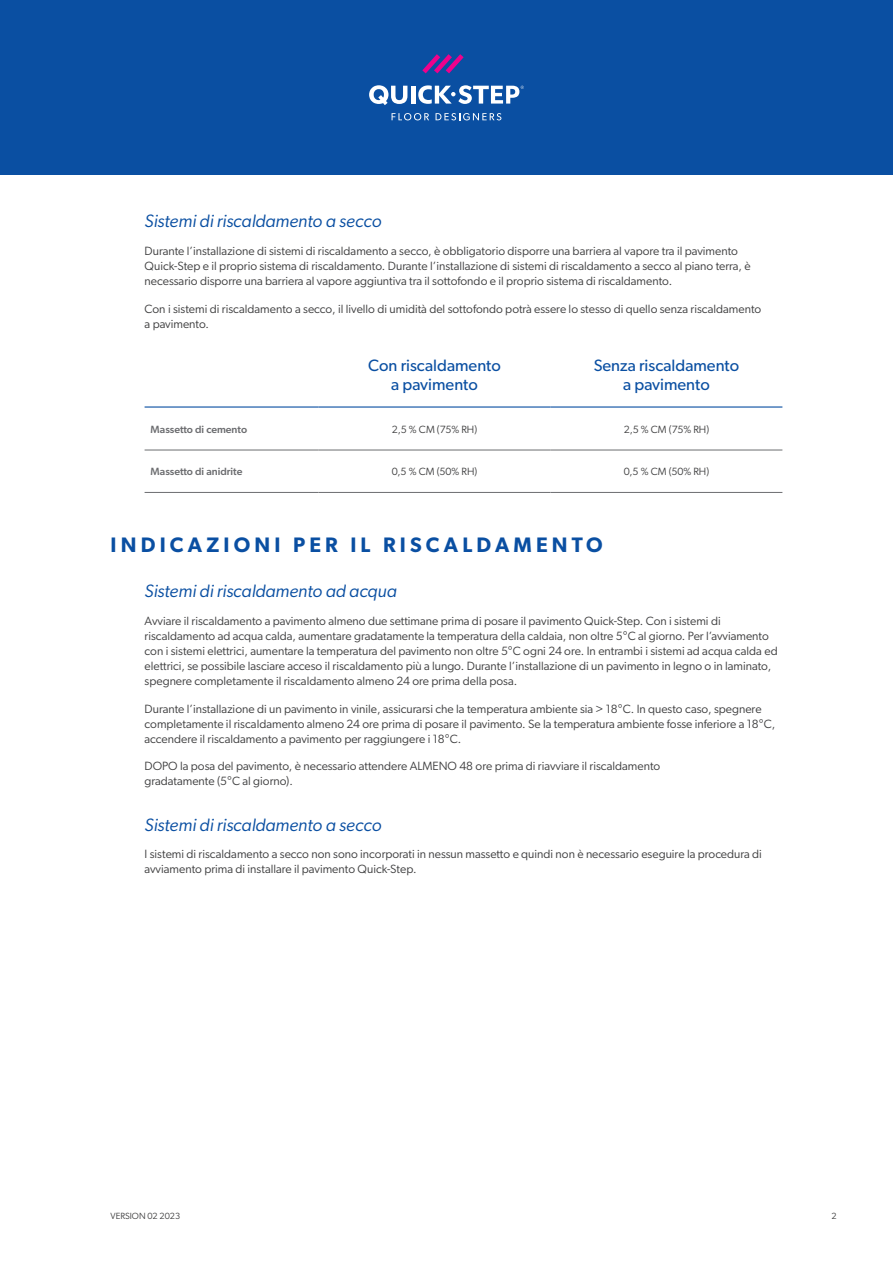
<style>
.page{position:relative;width:893px;height:1263px;background:#fff}
.page>*{position:absolute;margin:0;border:0;box-sizing:border-box;transform-origin:0 0}
.T1_-_Title{font:600 21px "Gibson";letter-spacing:.2em;color:#0a4fa2}
.T2_-_Title{font:italic 18px "Gibson";color:#0a4fa2}
.Table_-_Header_-_Big{font:16.5px/19.5px "Gibson";color:#0a4fa2;text-align:center}
.Body{font:12px/15px "Gibson";color:#3e3e3f}
.Table_-_Body{font:10.5px "Gibson";color:#3e3e3f}
.Table_-_Body_-_Left{font:500 10.5px "Gibson";color:#6c6d70}
.t1{font:9px "Gibson";color:#3e3e3f}
</style>
<div class="page">
<div style="left:0;top:0;width:893px;height:174px;background:#0a4fa2"></div>
<svg style="left:392px;top:113px;width:37px;height:7px"></svg>
<svg style="left:436px;top:113px;width:65px;height:7px"></svg>
<svg style="left:422px;top:54px;width:42px;height:19px"></svg>
<svg style="left:369px;top:85px;width:38px;height:20px"></svg>
<hr style="left:411px;top:86px;width:4px;height:18px;background:#fff">
<svg style="left:418px;top:85px;width:106px;height:19px"></svg>
<hr style="left:145px;top:406px;width:174px;height:2px;background:#0a4fa2">
<hr style="left:319px;top:406px;width:231px;height:2px;background:#0a4fa2">
<hr style="left:550px;top:406px;width:232px;height:2px;background:#0a4fa2">
<hr style="left:145px;top:450px;width:174px;height:1px;background:#6c6d70">
<hr style="left:319px;top:450px;width:231px;height:1px;background:#6c6d70">
<hr style="left:550px;top:450px;width:232px;height:1px;background:#6c6d70">
<hr style="left:145px;top:492px;width:174px;height:1px;background:#6c6d70">
<hr style="left:319px;top:492px;width:231px;height:1px;background:#6c6d70">
<hr style="left:550px;top:492px;width:232px;height:1px;background:#6c6d70">
<p class="T2_-_Title" style="left:145px;top:210px;width:238px">Sistemi di riscaldamento a secco</p>
<p class="Body" style="left:145px;top:243px;width:608px">Durante l’installazione di sistemi di riscaldamento a secco, è obbligatorio disporre una barriera al vapore tra il pavimento<br>Quick-Step e il proprio sistema di riscaldamento. Durante l’installazione di sistemi di riscaldamento a secco al piano terra, è necessario disporre una barriera al vapore aggiuntiva tra il sottofondo e il proprio sistema di riscaldamento.</p>
<p class="Body" style="left:145px;top:301px;width:618px">Con i sistemi di riscaldamento a secco, il livello di umidità del sottofondo potrà essere lo stesso di quello senza riscaldamento a pavimento.</p>
<p class="Table_-_Header_-_Big" style="left:368px;top:355px;width:134px">Con riscaldamento a pavimento</p>
<p class="Table_-_Header_-_Big" style="left:594px;top:355px;width:147px">Senza riscaldamento a pavimento</p>
<p class="Table_-_Body_-_Left" style="left:151px;top:423px;width:98px">Massetto di cemento</p>
<p class="Table_-_Body" style="left:392px;top:423px;width:87px">2,5 % CM (75% RH)</p>
<p class="Table_-_Body" style="left:624px;top:423px;width:87px">2,5 % CM (75% RH)</p>
<p class="Table_-_Body_-_Left" style="left:151px;top:465px;width:93px">Massetto di anidrite</p>
<p class="Table_-_Body" style="left:392px;top:465px;width:87px">0,5 % CM (50% RH)</p>
<p class="Table_-_Body" style="left:624px;top:465px;width:87px">0,5 % CM (50% RH)</p>
<p class="T1_-_Title" style="left:111px;top:532px;width:494px">INDICAZIONI PER IL RISCALDAMENTO</p>
<p class="T2_-_Title" style="left:145px;top:580px;width:254px">Sistemi di riscaldamento ad acqua</p>
<p class="Body" style="left:145px;top:613px;width:635px">Avviare il riscaldamento a pavimento almeno due settimane prima di posare il pavimento Quick-Step. Con i sistemi di riscaldamento ad acqua calda, aumentare gradatamente la temperatura della caldaia, non oltre 5°C al giorno. Per l’avviamento con i sistemi elettrici, aumentare la temperatura del pavimento non oltre 5°C ogni 24 ore. In entrambi i sistemi ad acqua calda ed elettrici, se possibile lasciare acceso il riscaldamento più a lungo. Durante l’installazione di un pavimento in legno o in laminato, spegnere completamente il riscaldamento almeno 24 ore prima della posa.</p>
<p class="Body" style="left:145px;top:701px;width:632px">Durante l’installazione di un pavimento in vinile, assicurarsi che la temperatura ambiente sia &gt; 18°C. In questo caso, spegnere completamente il riscaldamento almeno 24 ore prima di posare il pavimento. Se la temperatura ambiente fosse inferiore a 18°C, accendere il riscaldamento a pavimento per raggiungere i 18°C.</p>
<p class="Body" style="left:145px;top:759px;width:517px">DOPO la posa del pavimento, è necessario attendere ALMENO 48 ore prima di riavviare il riscaldamento gradatamente (5°C al giorno).</p>
<p class="T2_-_Title" style="left:145px;top:814px;width:238px">Sistemi di riscaldamento a secco</p>
<p class="Body" style="left:145px;top:847px;width:619px">I sistemi di riscaldamento a secco non sono incorporati in nessun massetto e quindi non è necessario eseguire la procedura di avviamento prima di installare il pavimento Quick-Step.</p>
<p class="t1" style="left:111px;top:1210px;width:71px">VERSION 02 2023</p>
<p class="t1" style="left:831px;top:1210px;width:7px">2</p>
</div>
